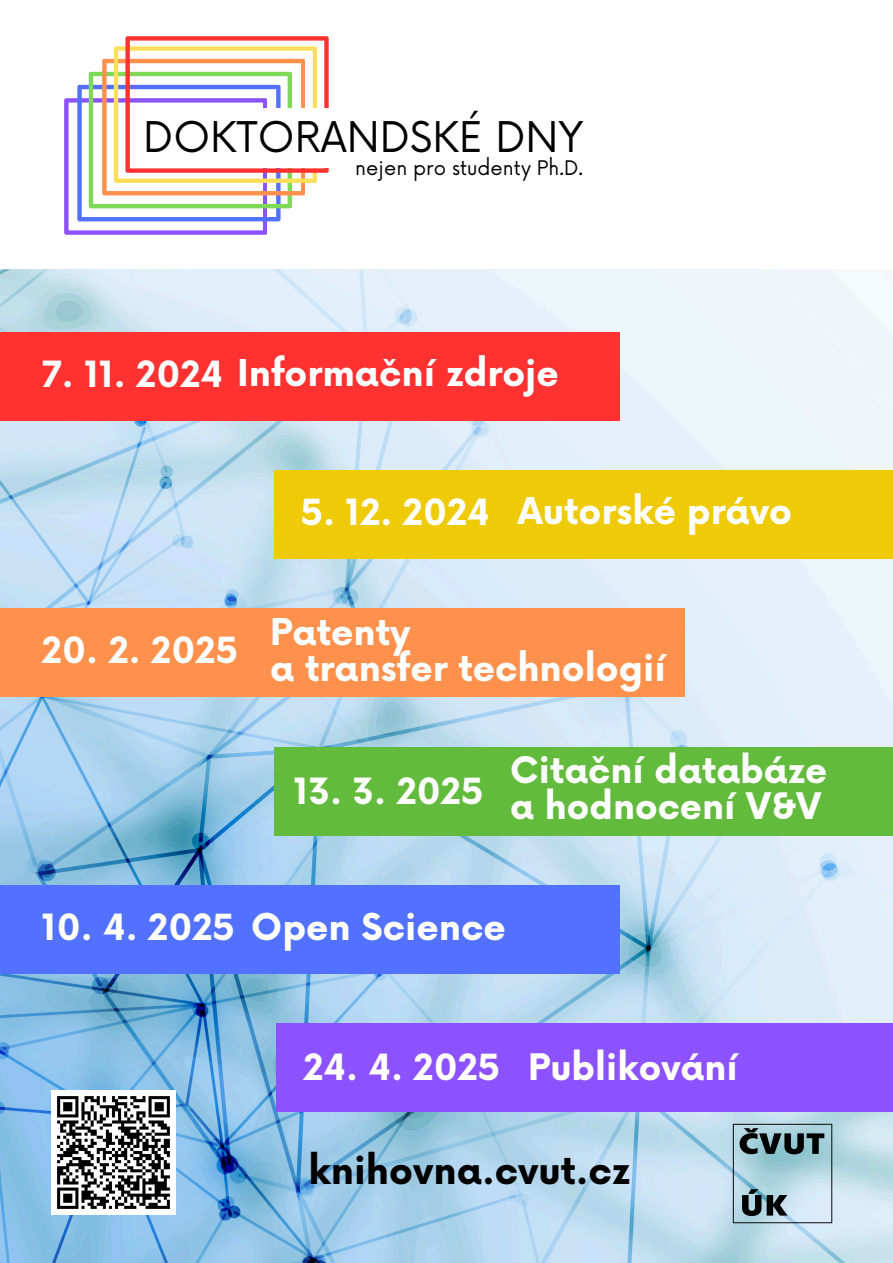
<style>
.page{position:relative;width:893px;height:1263px;background:#fff}
.page>*{position:absolute;margin:0;border:0;box-sizing:border-box;transform-origin:0 0}
.t1{font:41.25px "Now";color:#000}
.t2{font:700 37.65px "Now";color:#000}
.t3{font:700 36px/36.6px "Now";color:#fff}
.t4{font:700 35.62px/36px "Now";color:#fff}
.t5{font:700 35.17px "Now";color:#fff}
.t6{font:19.58px "Now";color:#000}
.s1{font-size:35.17px}
</style>
<div class="page">
<svg style="left:64px;top:36px;width:265px;height:199px"></svg>
<img style="left:0;top:269px;width:893px;height:994px">
<div style="left:0;top:332px;width:619px;height:88px;background:#ff3131"></div>
<div style="left:274px;top:470px;width:619px;height:88px;background:#efca06"></div>
<div style="left:0;top:608px;width:684px;height:89px;background:#ff914d"></div>
<div style="left:274px;top:747px;width:619px;height:88px;background:#63bb3d"></div>
<div style="left:0;top:885px;width:619px;height:89px;background:#5271ff"></div>
<div style="left:276px;top:1024px;width:617px;height:88px;background:#8c52ff"></div>
<img style="left:52px;top:1090px;width:123px;height:124px">
<svg style="left:733px;top:1124px;width:99px;height:99px;background:#90adb7"></svg>
<p class="t1" style="left:143px;top:114px;width:442px">DOKTORANDSKÉ DNY</p>
<p class="t6" style="left:355px;top:157px;width:229px">nejen pro studenty Ph.D.</p>
<p class="t3" style="left:42px;top:357px;width:518px"><span class="s1">7. 11. 2024</span> Informační zdroje</p>
<p class="t5" style="left:42px;top:632px;width:197px">20. 2. 2025</p>
<p class="t5" style="left:301px;top:493px;width:191px">5. 12. 2024</p>
<h1 class="t3" style="left:518px;top:495px;width:276px">Autorské právo</h1>
<p class="t3" style="left:270px;top:616px;width:397px">Patenty<br>a transfer technologií</p>
<p class="t5" style="left:294px;top:772px;width:191px">13. 3. 2025</p>
<h3 class="t4" style="left:510px;top:754px;width:318px">Citační databáze a hodnocení V&amp;V</h3>
<h3 class="t5" style="left:42px;top:908px;width:194px">10. 4. 2025</h3>
<h3 class="t3" style="left:251px;top:911px;width:256px">Open Science</h3>
<h3 class="t5" style="left:303px;top:1048px;width:198px">24. 4. 2025</h3>
<h3 class="t4" style="left:528px;top:1051px;width:211px">Publikování</h3>
<h3 class="t2" style="left:308px;top:1150px;width:323px">knihovna.cvut.cz</h3>
</div>
